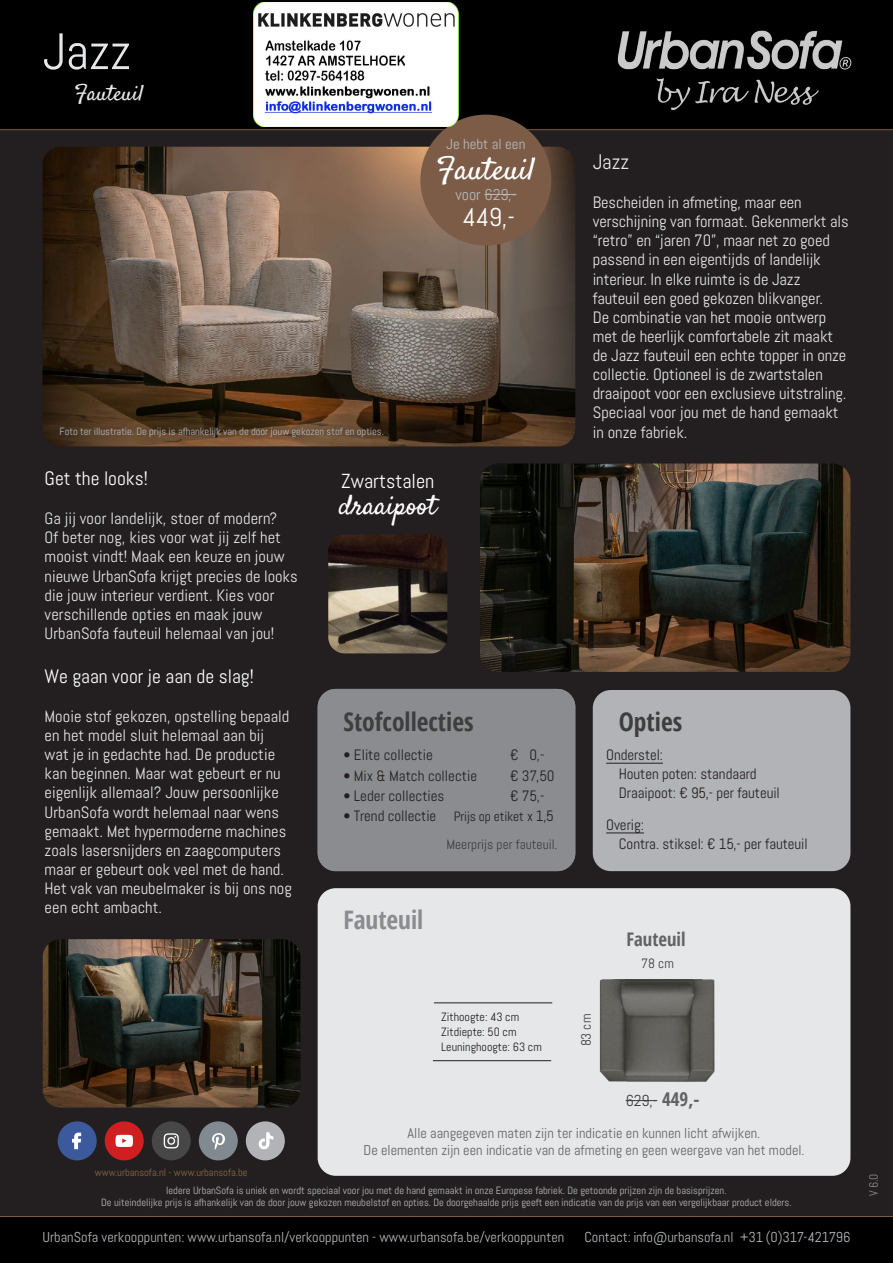
<style>
.page{position:relative;width:893px;height:1263px;background:#231f20}
.page>*{position:absolute;margin:0;border:0;box-sizing:border-box;transform-origin:0 0}
.t1{font:51px "Abel";color:#e6e7e9}
.t2{font:31.5px "Satisfy";color:#fff}
.t3{font:27.75px "Satisfy";letter-spacing:-.01em;color:#fff}
.t4{font:25.65px "Abel";color:#fff}
.t5{font:700 condensed 25.5px "Open Sans";color:#3e3e3f}
.t6{font:700 condensed 25.5px "Open Sans";color:#8a8c8f}
.t7{font:22.2px "Satisfy";color:#e6e7e9}
.t8{font:21px "Abel";color:#e6e7e9}
.t9{font:20.25px "Abel";color:#fff}
.t10{font:19.35px "Abel";color:#fff}
.t11{font:700 condensed 18.75px "Open Sans";color:#636366}
.t12{font:16.5px/19px "Abel";letter-spacing:-.005em;color:#e6e7e9}
.t13{font:16.35px/19.2px "Abel";letter-spacing:.005em;color:#e6e7e9}
.t14{font:15.9px "Abel";color:#3e3e3f}
.t15{font:15.6px "Abel";color:#b6b9bb}
.t16{font:15px/18.8px "Abel";letter-spacing:-.005em;color:#231f20}
.t17{font:14.55px "Abel";color:#b6b9bb}
.t18{font:14.4px "Abel";color:#b6b9bb}
.t19{font:14.25px/17.1px "Abel";color:#636366;text-align:center}
.t20{font:13.5px "Abel";color:#3e3e3f}
.t21{font:12px/15px "Abel";color:#231f20}
.t22{font:12px "Abel";color:#8a8c8f}
.t23{font:10.5px/12px "Abel";color:#b6b9bb;text-align:center}
.t24{font:10.5px "Abel";color:#8b6748}
.s1{font-size:13.5px}
.s2{font-size:14.25px}
.s3{font-family:"Open Sans";font-weight:700;font-stretch:condensed;font-size:19.05px;color:#636366}
</style>
<div class="page">
<div style="left:0;top:0;width:893px;height:130px;background:#000001"></div>
<img style="left:617px;top:30px;width:235px;height:81px">
<hr style="left:0;top:129px;width:893px;height:1px;background:#805c3b">
<div style="left:0;top:1216px;width:893px;height:47px;background:#000001"></div>
<img style="left:43px;top:147px;width:532px;height:299px">
<img style="left:480px;top:463px;width:370px;height:209px">
<hr style="left:0;top:1216px;width:893px;height:1px;background:#805c3b">
<img style="left:328px;top:534px;width:119px;height:119px">
<div style="left:593px;top:690px;width:257px;height:181px;background:#b2b3b7;border-radius:18px"></div>
<div style="left:318px;top:888px;width:532px;height:288px;background:#e6e7e9;border-radius:18px"></div>
<img style="left:599px;top:979px;width:116px;height:103px">
<hr style="left:626px;top:1100px;width:31px;height:1px;background:#3e3e3f">
<hr style="left:434px;top:1002px;width:118px;height:1px;background:#231f20">
<hr style="left:433px;top:1060px;width:118px;height:1px;background:#231f20">
<div style="left:420px;top:115px;width:131px;height:131px;background:#7c5c47;border-radius:50%"></div>
<hr style="left:484px;top:194px;width:32px;height:1px;background:#b6b9bb">
<svg style="left:53px;top:422px;width:336px;height:22px;background:#5c4129"></svg>
<div style="left:152px;top:1121px;width:39px;height:39px;background:#474747;border-radius:50%"></div>
<svg style="left:164px;top:1133px;width:15px;height:15px"></svg>
<div style="left:199px;top:1121px;width:39px;height:39px;background:#818a91;border-radius:50%"></div>
<svg style="left:212px;top:1133px;width:13px;height:17px"></svg>
<div style="left:105px;top:1121px;width:39px;height:39px;background:#cf1f21;border-radius:50%"></div>
<svg style="left:116px;top:1135px;width:17px;height:12px"></svg>
<div style="left:58px;top:1121px;width:39px;height:39px;background:#3c599b;border-radius:50%"></div>
<svg style="left:72px;top:1133px;width:9px;height:16px"></svg>
<div style="left:246px;top:1121px;width:39px;height:39px;background:#b2b3b7;border-radius:50%"></div>
<svg style="left:259px;top:1132px;width:14px;height:17px"></svg>
<img style="left:43px;top:939px;width:257px;height:168px">
<hr style="left:606px;top:763px;width:57px;height:1px;background:#231f20">
<hr style="left:606px;top:833px;width:38px;height:1px;background:#231f20">
<div style="left:318px;top:689px;width:257px;height:182px;background:#8a8c8f;border-radius:18px"></div>
<img style="left:253px;top:3px;width:206px;height:123px">
<h1 class="t1" style="left:43px;top:19px;width:90px">Jazz</h1>
<h3 class="t7" style="left:74px;top:79px;width:71px">Fauteuil</h3>
<p class="t17" style="left:446px;top:135px;width:81px">Je hebt al een</p>
<h2 class="t2" style="left:437px;top:150px;width:100px">Fauteuil</h2>
<p class="t15" style="left:455px;top:184px;width:62px">voor 629,-</p>
<h3 class="t4" style="left:463px;top:201px;width:54px">449,-</h3>
<p class="t23" style="left:60px;top:426px;width:326px">Foto ter illustratie. De prijs is afhankelijk van de door jouw gekozen stof en opties.</p>
<p class="t8" style="left:593px;top:149px;width:38px">Jazz</p>
<p class="t12" style="left:593px;top:193px;width:257px">Bescheiden in afmeting, maar een verschijning van formaat. Gekenmerkt als “retro” en “jaren 70”, maar net zo goed passend in een eigentijds of landelijk interieur. In elke ruimte is de Jazz fauteuil een goed gekozen blikvanger.<br>De combinatie van het mooie ontwerp met de heerlijk comfortabele zit maakt de Jazz fauteuil een echte topper in onze collectie. Optioneel is de zwartstalen draaipoot voor een exclusieve uitstraling.<br>Speciaal voor jou met de hand gemaakt in onze fabriek.</p>
<p class="t10" style="left:45px;top:466px;width:105px">Get the looks!</p>
<p class="t13" style="left:45px;top:509px;width:254px">Ga jij voor landelijk, stoer of modern?<br>Of beter nog, kies voor wat jij zelf het mooist vindt! Maak een keuze en jouw nieuwe UrbanSofa krijgt precies de looks die jouw interieur verdient. Kies voor verschillende opties en maak jouw UrbanSofa fauteuil helemaal van jou!</p>
<p class="t10" style="left:45px;top:664px;width:211px">We gaan voor je aan de slag!</p>
<p class="t13" style="left:45px;top:707px;width:249px">Mooie stof gekozen, opstelling bepaald en het model sluit helemaal aan bij wat je in gedachte had. De productie kan beginnen. Maar wat gebeurt er nu eigenlijk allemaal? Jouw persoonlijke UrbanSofa wordt helemaal naar wens gemaakt. Met hypermoderne machines zoals lasersnijders en zaagcomputers maar er gebeurt ook veel met de hand.<br>Het vak van meubelmaker is bij ons nog een echt ambacht.</p>
<h3 class="t5" style="left:619px;top:704px;width:65px">Opties</h3>
<p class="t9" style="left:341px;top:468px;width:95px">Zwartstalen</p>
<h3 class="t3" style="left:339px;top:488px;width:99px">draaipoot</h3>
<h3 class="t5" style="left:343px;top:703px;width:132px">Stofcollecties</h3>
<p class="t16" style="left:343px;top:746px;width:91px">• Elite collectie</p>
<p class="t16" style="left:510px;top:746px;width:36px">€ 0,-</p>
<p class="t16" style="left:343px;top:766px;width:135px">• Mix &amp; Match collectie</p>
<p class="t16" style="left:510px;top:766px;width:46px">€ 37,50</p>
<p class="t16" style="left:343px;top:786px;width:103px">• Leder collecties</p>
<p class="t16" style="left:510px;top:786px;width:36px">€ 75,-</p>
<p class="t16" style="left:343px;top:806px;width:212px">• Trend collectie <span class="s1">Prijs op etiket</span> <span class="s2">x</span> 1,5</p>
<p class="t20" style="left:446px;top:836px;width:112px">Meerprijs per fauteuil.</p>
<p class="t16" style="left:619px;top:746px;width:162px;text-indent:-13px">Onderstel:<br>Houten poten: standaard<br>Draaipoot: € 95,- per fauteuil</p>
<p class="t16" style="left:619px;top:816px;width:190px;text-indent:-13px">Overig:<br>Contra. stiksel: € 15,- per fauteuil</p>
<h3 class="t6" style="left:343px;top:902px;width:82px">Fauteuil</h3>
<p class="t11" style="left:626px;top:926px;width:61px">Fauteuil</p>
<p class="t21" style="left:441px;top:1009px;width:102px">Zithoogte: 43 cm<br>Zitdiepte: 50 cm<br>Leuninghoogte: 63 cm</p>
<p class="t20" style="left:577px;top:1046px;width:34px;rotate:-90deg">83 cm</p>
<p class="t20" style="left:641px;top:955px;width:34px">78 cm</p>
<p class="t14" style="left:626px;top:1090px;width:75px">629,- <span class="s3">449,-</span></p>
<p class="t24" style="left:95px;top:1165px;width:154px">www.urbansofa.nl - www.urbansofa.be</p>
<p class="t19" style="left:364px;top:1124px;width:442px">Alle aangegeven maten zijn ter indicatie en kunnen licht afwijken.<br>De elementen zijn een indicatie van de afmeting en geen weergave van het model.</p>
<p class="t23" style="left:101px;top:1184px;width:692px">Iedere UrbanSofa is uniek en wordt speciaal voor jou met de hand gemaakt in onze Europese fabriek. De getoonde prijzen zijn de basisprijzen.<br>De uiteindelijke prijs is afhankelijk van de door jouw gekozen meubelstof en opties. De doorgehaalde prijs geeft een indicatie van de prijs van een vergelijkbaar product elders.</p>
<p class="t18" style="left:43px;top:1228px;width:523px">UrbanSofa verkooppunten: www.urbansofa.nl/verkooppunten - www.urbansofa.be/verkooppunten</p>
<p class="t18" style="left:585px;top:1228px;width:267px">Contact: info@urbansofa.nl +31 (0)317-421796</p>
<p class="t22" style="left:866px;top:1196px;width:24px;rotate:-90deg">V 6.0</p>
</div>
